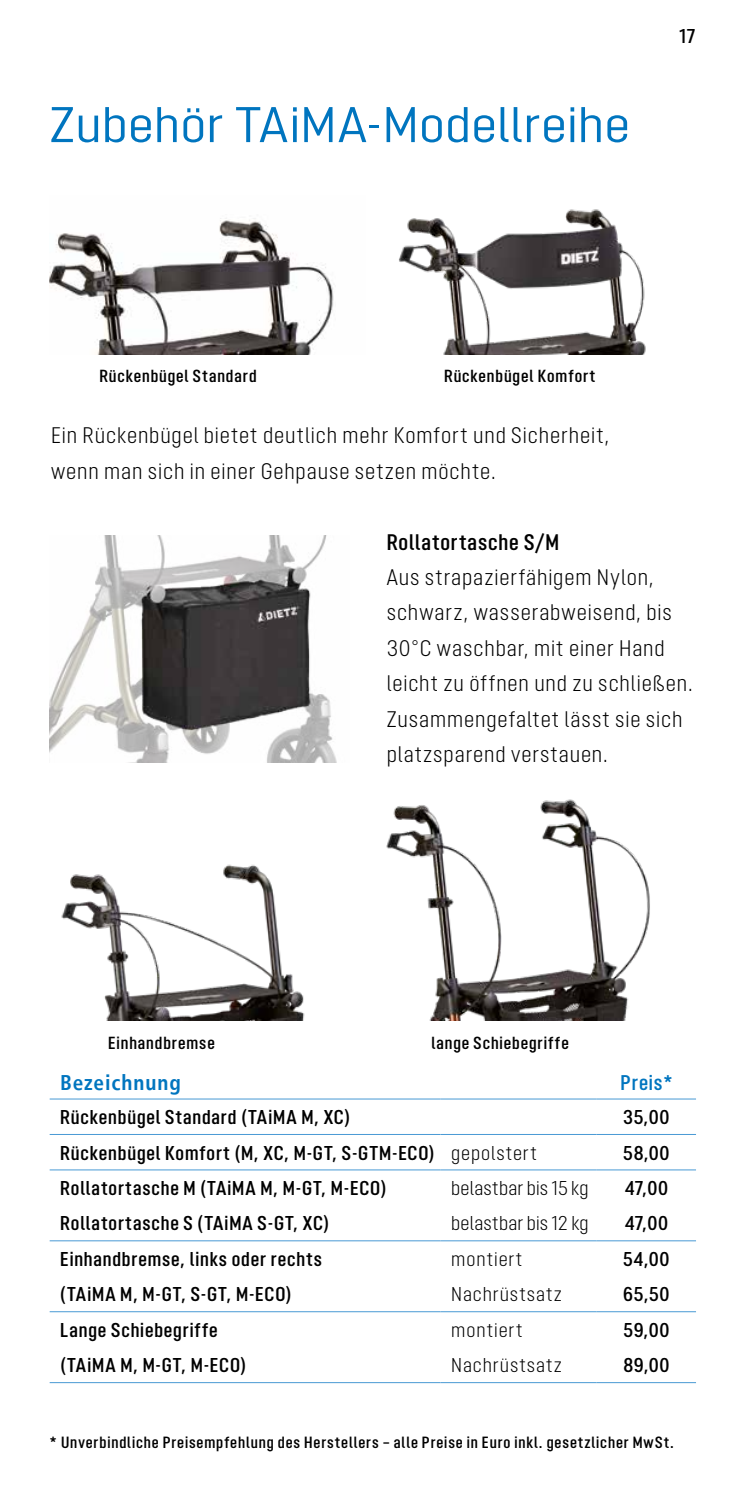
<style>
.page{position:relative;width:745px;height:1489px;background:#fff}
.page>*{position:absolute;margin:0;border:0;box-sizing:border-box;transform-origin:0 0}
.t1{font:50px "Opinion Pro";letter-spacing:.005em;color:#0075bf}
.t2{font:300 22.5px/35.5px "Opinion Pro Condensed";letter-spacing:.04em;color:#000}
.t3{font:600 22.5px "Opinion Pro Condensed";letter-spacing:.04em;color:#000}
.t4{font:700 condensed 21.25px "Frutiger LT";letter-spacing:.04em;color:#0075bf}
.t5{font:600 21.25px "Opinion Pro Condensed";letter-spacing:.045em;color:#0075bf}
.t6{font:600 20px "Opinion Pro Condensed";letter-spacing:.04em;color:#000}
.t7{font:300 20px "Opinion Pro Condensed";letter-spacing:.045em;color:#000}
.t8{font:300 20px "Opinion Pro Condensed";letter-spacing:.01em;color:#000}
.t9{font:600 17.5px "Opinion Pro Condensed";letter-spacing:.05em;color:#000}
.t10{font:600 16.25px "Opinion Pro Condensed";letter-spacing:.055em;color:#000}
.s1{font-weight:300}
</style>
<div class="page">
<img style="left:50px;top:536px;width:287px;height:226px">
<img style="left:49px;top:218px;width:285px;height:136px">
<img style="left:399px;top:209px;width:247px;height:145px">
<img style="left:61px;top:864px;width:244px;height:156px">
<img style="left:386px;top:799px;width:264px;height:221px">
<hr style="left:50px;top:1098px;width:390px;height:1px;background:#4899d4">
<hr style="left:440px;top:1098px;width:156px;height:1px;background:#4899d4">
<hr style="left:596px;top:1098px;width:99px;height:1px;background:#4899d4">
<hr style="left:50px;top:1133px;width:390px;height:1px;background:#4899d4">
<hr style="left:440px;top:1133px;width:156px;height:1px;background:#4899d4">
<hr style="left:596px;top:1133px;width:99px;height:1px;background:#4899d4">
<hr style="left:50px;top:1169px;width:390px;height:1px;background:#4899d4">
<hr style="left:440px;top:1169px;width:156px;height:1px;background:#4899d4">
<hr style="left:596px;top:1169px;width:99px;height:1px;background:#4899d4">
<hr style="left:50px;top:1240px;width:390px;height:1px;background:#4899d4">
<hr style="left:440px;top:1240px;width:156px;height:1px;background:#4899d4">
<hr style="left:596px;top:1240px;width:99px;height:1px;background:#4899d4">
<hr style="left:50px;top:1311px;width:390px;height:1px;background:#4899d4">
<hr style="left:440px;top:1311px;width:156px;height:1px;background:#4899d4">
<hr style="left:596px;top:1311px;width:99px;height:1px;background:#4899d4">
<hr style="left:50px;top:1381px;width:390px;height:1px;background:#4899d4">
<hr style="left:440px;top:1381px;width:156px;height:1px;background:#4899d4">
<hr style="left:596px;top:1381px;width:99px;height:1px;background:#4899d4">
<h1 class="t1" style="left:50px;top:96px;width:581px">Zubehör TAiMA-Modellreihe</h1>
<p class="t6" style="left:678px;top:25px;width:18px">17</p>
<p class="t9" style="left:99px;top:366px;width:159px">Rückenbügel Standard</p>
<p class="t9" style="left:444px;top:366px;width:153px">Rückenbügel Komfort</p>
<p class="t2" style="left:51px;top:417px;width:559px">Ein Rückenbügel bietet deutlich mehr Komfort und Sicherheit, wenn man sich in einer Gehpause setzen möchte.</p>
<p class="t3" style="left:386px;top:528px;width:174px">Rollatortasche S/M</p>
<p class="t2" style="left:386px;top:559px;width:307px">Aus strapazierfähigem Nylon, schwarz, wasserabweisend, bis<br>30°C waschbar, mit einer Hand leicht zu öffnen und zu schließen.<br>Zusammengefaltet lässt sie sich platzsparend verstauen.</p>
<p class="t9" style="left:108px;top:1032px;width:108px">Einhandbremse</p>
<p class="t9" style="left:431px;top:1032px;width:139px">lange Schiebegriffe</p>
<p class="t4" style="left:60px;top:1069px;width:122px">Bezeichnung</p>
<p class="t5" style="left:620px;top:1070px;width:54px">Preis*</p>
<p class="t6" style="left:60px;top:1105px;width:291px">Rückenbügel Standard (TAiMA M, XC)</p>
<p class="t6" style="left:623px;top:1105px;width:48px">35,00</p>
<p class="t6" style="left:60px;top:1141px;width:478px">Rückenbügel Komfort (M, XC, M-GT, S-GTM-ECO) <span class="s1">gepolstert</span></p>
<p class="t6" style="left:622px;top:1141px;width:48px">58,00</p>
<p class="t6" style="left:60px;top:1176px;width:327px">Rollatortasche M (TAiMA M, M-GT, M-ECO)</p>
<p class="t8" style="left:451px;top:1176px;width:139px">belastbar bis 15 kg</p>
<p class="t6" style="left:624px;top:1176px;width:45px">47,00</p>
<p class="t6" style="left:60px;top:1211px;width:270px">Rollatortasche S (TAiMA S-GT, XC)</p>
<p class="t8" style="left:451px;top:1211px;width:139px">belastbar bis 12 kg</p>
<p class="t6" style="left:624px;top:1211px;width:45px">47,00</p>
<p class="t6" style="left:60px;top:1247px;width:263px">Einhandbremse, links oder rechts</p>
<p class="t7" style="left:451px;top:1247px;width:73px">montiert</p>
<p class="t6" style="left:622px;top:1247px;width:48px">54,00</p>
<p class="t6" style="left:60px;top:1282px;width:232px">(TAiMA M, M-GT, S-GT, M-ECO)</p>
<p class="t7" style="left:451px;top:1282px;width:112px">Nachrüstsatz</p>
<p class="t6" style="left:623px;top:1282px;width:48px">65,50</p>
<p class="t6" style="left:60px;top:1318px;width:159px">Lange Schiebegriffe</p>
<p class="t7" style="left:451px;top:1318px;width:73px">montiert</p>
<p class="t6" style="left:623px;top:1318px;width:47px">59,00</p>
<p class="t6" style="left:60px;top:1353px;width:187px">(TAiMA M, M-GT, M-ECO)</p>
<p class="t7" style="left:451px;top:1353px;width:112px">Nachrüstsatz</p>
<p class="t6" style="left:623px;top:1353px;width:48px">89,00</p>
<p class="t10" style="left:50px;top:1432px;width:625px">* Unverbindliche Preisempfehlung des Herstellers – alle Preise in Euro inkl. gesetzlicher MwSt.</p>
</div>
